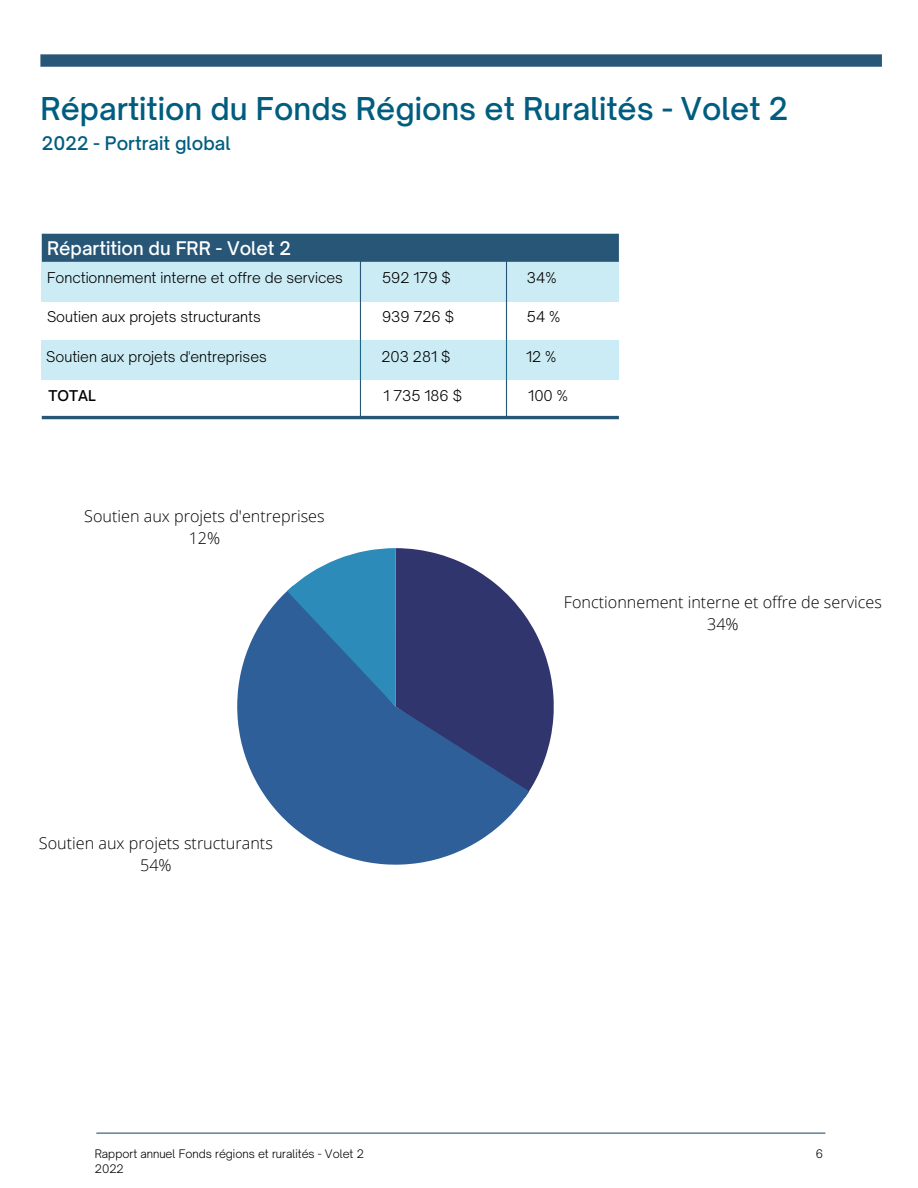
<style>
.page{position:relative;width:918px;height:1188px;background:#fff}
.page>*{position:absolute;margin:0;border:0;box-sizing:border-box;transform-origin:0 0}
.t1{font:500 30.15px "Open Sauce One";color:#005d80}
.t2{font:500 18px "Open Sauce One";color:#fff}
.t3{font:500 18px "Open Sauce One";color:#005d80}
.t4{font:300 16.2px/22.2px "Open Sans";color:#000;text-align:center}
.t5{font:300 14.25px "Open Sauce One";color:#000}
.t6{font:500 14.25px "Open Sauce One";color:#000}
.t7{font:300 11.25px/15px "Open Sauce One";color:#000}
</style>
<div class="page">
<div style="left:40px;top:54px;width:842px;height:13px;background:#275677"></div>
<hr style="left:96px;top:1133px;width:729px;height:1px;background:#275677">
<div style="left:42px;top:262px;width:577px;height:39px;background:#ccecf5"></div>
<div style="left:42px;top:234px;width:577px;height:28px;background:#275677"></div>
<hr style="left:360px;top:238px;width:1px;height:180px;background:#275677">
<hr style="left:506px;top:239px;width:1px;height:179px;background:#275677">
<div style="left:41px;top:341px;width:577px;height:39px;background:#ccecf5"></div>
<hr style="left:42px;top:416px;width:577px;height:3px;background:#275677">
<svg style="left:237px;top:591px;width:288px;height:274px;fill:#2f5f98"></svg>
<svg style="left:287px;top:548px;width:267px;height:250px;background:#476798"></svg>
<h1 class="t1" style="left:40px;top:90px;width:749px">Répartition du Fonds Régions et Ruralités - Volet 2</h1>
<p class="t3" style="left:42px;top:132px;width:190px">2022 - Portrait global</p>
<p class="t2" style="left:47px;top:237px;width:246px">Répartition du FRR - Volet 2</p>
<p class="t5" style="left:47px;top:269px;width:297px">Fonctionnement interne et offre de services</p>
<p class="t5" style="left:382px;top:269px;width:70px">592 179 $</p>
<p class="t5" style="left:527px;top:269px;width:31px">34%</p>
<p class="t5" style="left:47px;top:308px;width:215px">Soutien aux projets structurants</p>
<p class="t5" style="left:382px;top:308px;width:73px">939 726 $</p>
<p class="t5" style="left:527px;top:308px;width:35px">54 %</p>
<p class="t5" style="left:46px;top:348px;width:222px">Soutien aux projets d'entreprises</p>
<p class="t5" style="left:381px;top:348px;width:71px">203 281 $</p>
<p class="t5" style="left:526px;top:348px;width:32px">12 %</p>
<p class="t6" style="left:48px;top:387px;width:49px">TOTAL</p>
<p class="t5" style="left:383px;top:387px;width:80px">1 735 186 $</p>
<p class="t5" style="left:528px;top:387px;width:41px">100 %</p>
<p class="t4" style="left:84px;top:505px;width:242px">Soutien aux projets d'entreprises<br>12%</p>
<p class="t4" style="left:39px;top:831px;width:235px">Soutien aux projets structurants<br>54%</p>
<p class="t4" style="left:564px;top:591px;width:319px">Fonctionnement interne et offre de services<br>34%</p>
<p class="t7" style="left:95px;top:1146px;width:271px">Rapport annuel Fonds régions et ruralités - Volet 2<br>2022</p>
<p class="t7" style="left:816px;top:1146px;width:9px">6</p>
</div>
